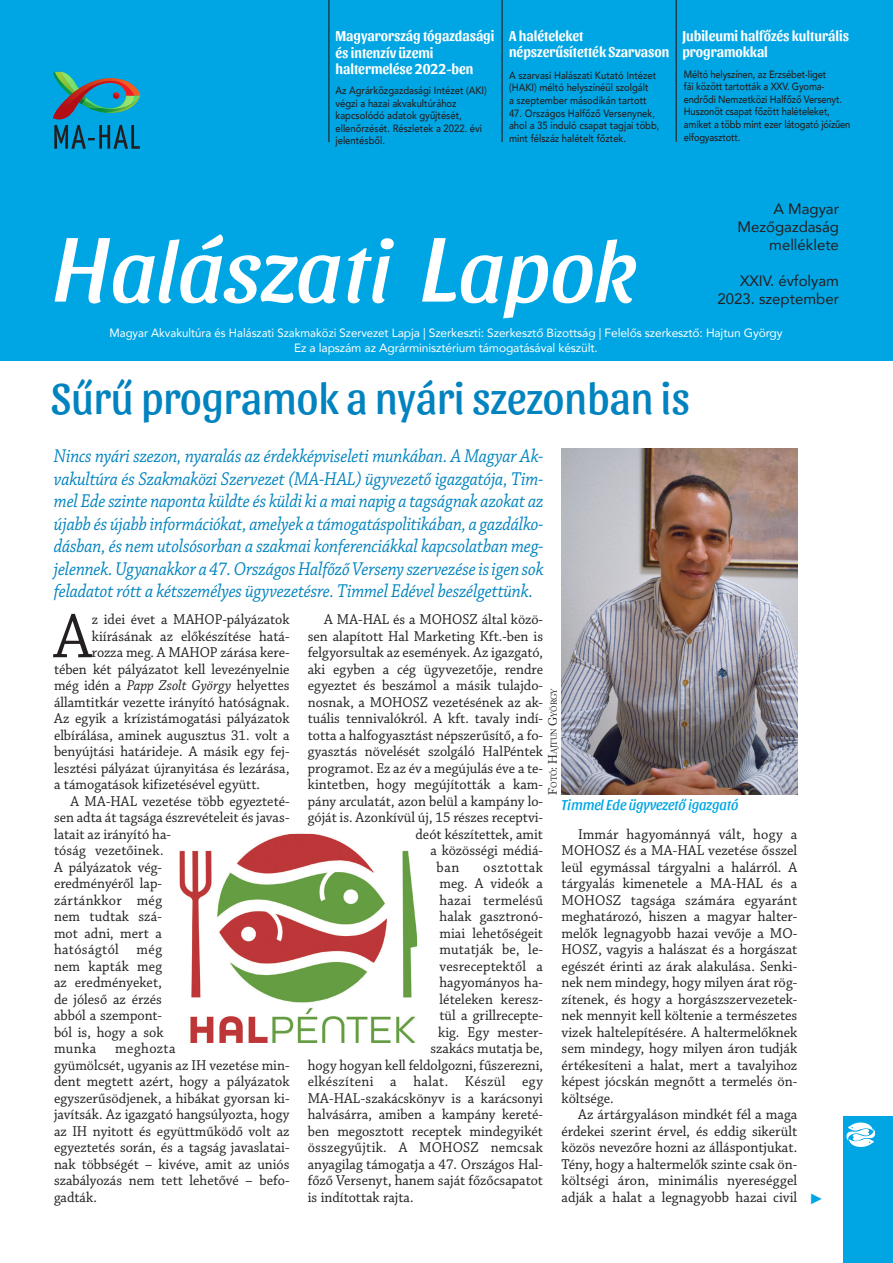
<style>
.page{position:relative;width:893px;height:1263px;background:#fff}
.page>*{position:absolute;margin:0;border:0;box-sizing:border-box;transform-origin:0 0}
.Elsőkenyér{font:65.7px "Chaparral Pro";color:#231f20;scale:.95 1}
.Főcím{font:45px "Sansita";color:#0083bf;scale:.95 1}
.Líd{font:italic 19.5px/22.5px "Chaparral Pro";letter-spacing:-.01em;color:#0083bf;text-align:justify;scale:.9 1}
.Kenyér{font:15px/16.5px "Chaparral Pro";color:#231f20;scale:.95 1}
.Kenyér-2{font:15px/16.5px "Chaparral Pro";color:#231f20;text-align:justify;scale:.96 1}
.Elsőkenyér-2{font:15px "Chaparral Pro";color:#231f20;scale:.95 1}
.tartalom_cím{font:700 15px/16.5px "Sansita";color:#fff;scale:.9 1}
.t1{font:15px "Avenir";color:#231f20}
.Kenyér-3{font:15px "Chaparral Pro";letter-spacing:.025em;color:#231f20;scale:.95 1}
.Képaláírás{font:italic 15px "Sansita";color:#00a6e4;scale:.95 1}
.Kenyér-4{font:15px "Chaparral Pro";letter-spacing:.04em;color:#231f20;scale:.95 1}
.t2{font:15px "Arial";color:#00a6e4}
.t3{font:12px "Avenir";letter-spacing:-.01em;color:#fff;scale:.95 1}
.t4{font:12px "Avenir";letter-spacing:-.01em;color:#fff}
.tartalom_kenyér{font:500 10.5px/12.6px "Avenir";color:#231f20;scale:.9 1}
.tartalom_kenyér-2{font:500 10.5px/12.6px "Avenir";color:#231f20;scale:.89 1}
.Fotós{font:8.4px "Adobe Caslon PFL";letter-spacing:-.005em;color:#231f20;scale:.95 1}
.s1{font-style:italic}
.s2{font-size:12px}
</style>
<div class="page">
<div style="left:843px;top:1116px;width:50px;height:147px;background:#00a6e4"></div>
<svg style="left:846px;top:1122px;width:29px;height:25px"></svg>
<img style="left:180px;top:834px;width:237px;height:209px">
<div style="left:0;top:0;width:893px;height:361px;background:#00a6e4"></div>
<svg style="left:55px;top:234px;width:285px;height:69px"></svg>
<svg style="left:348px;top:238px;width:46px;height:65px"></svg>
<svg style="left:422px;top:238px;width:214px;height:80px"></svg>
<svg style="left:53px;top:72px;width:87px;height:77px"></svg>
<hr style="left:328px;top:0;width:1px;height:142px;background:#231f20">
<hr style="left:501px;top:0;width:2px;height:142px;background:#231f20">
<hr style="left:676px;top:0;width:1px;height:142px;background:#231f20">
<img style="left:562px;top:448px;width:235px;height:347px">
<p class="tartalom_cím" style="left:335px;top:28px;width:178px">Magyarország tógazdasági és intenzív üzemi haltermelése 2022-ben</p>
<p class="tartalom_cím" style="left:509px;top:28px;width:180px">A halételeket népszerűsítették Szarvason</p>
<p class="tartalom_cím" style="left:682px;top:28px;width:187px">Jubileumi halfőzés kulturális programokkal</p>
<p class="tartalom_kenyér" style="left:335px;top:83px;width:170px">Az Agrárközgazdasági Intézet (AKI) végzi a hazai akvakultúrához kapcsolódó adatok gyűjtését, ellenőrzését. Részletek a 2022. évi jelentésből.</p>
<p class="tartalom_kenyér-2" style="left:684px;top:67px;width:189px">Méltó helyszínen, az Erzsébet-liget<br>fái között tartották a XXV. Gyoma&shy;endrődi Nemzetközi Halfőző Versenyt.<br>Huszonöt csapat főzött halételeket, amiket a több mint ezer látogató jóízűen elfogyasztott.</p>
<p class="tartalom_kenyér" style="left:509px;top:68px;width:165px">A szarvasi Halászati Kutató Intézet (HAKI) méltó helyszínéül szolgált<br>a szeptember másodikán tartott</p>
<p class="tartalom_kenyér" style="left:509px;top:106px;width:169px">47. Országos Halfőző Versenynek, ahol a 35 induló csapat tagjai több, mint félszáz halételt főztek.</p>
<p class="t1" style="left:773px;top:196px;width:67px">A Magyar</p>
<p class="t1" style="left:737px;top:214px;width:103px">Mezőgazdaság</p>
<p class="t1" style="left:769px;top:232px;width:71px">melléklete</p>
<p class="t1" style="left:740px;top:268px;width:100px">XXIV. évfolyam</p>
<p class="t1" style="left:717px;top:286px;width:123px">2023. szeptember</p>
<p class="t3" style="left:109px;top:323px;width:710px">Magyar Akvakultúra és Halászati Szakmaközi Szervezet Lapja | Szerkeszti: Szerkesztő Bizottság | Felelős szerkesztő: Hajtun György</p>
<p class="t4" style="left:294px;top:338px;width:305px">Ez a lapszám az Agrárminisztérium támogatásával készült.</p>
<p class="Főcím" style="left:51px;top:373px;width:674px">Sűrű programok a nyári szezonban is</p>
<p class="Líd" style="left:54px;top:445px;width:545px">Nincs nyári szezon, nyaralás az érdekképviseleti munkában. A Magyar Ak&shy;vakultúra és Szakmaközi Szervezet (MA-HAL) ügyvezető igazgatója, Tim&shy;mel Ede szinte naponta küldte és küldi ki a mai napig a tagságnak azokat az újabb és újabb információkat, amelyek a támogatáspolitikában, a gazdálko&shy;dásban, és nem utolsósorban a szakmai konferenciákkal kapcsolatban meg&shy;jelennek. Ugyanakkor a 47. Országos Halfőző Verseny szervezése is igen sok feladatot rótt a kétszemélyes ügyvezetésre. Timmel Edével beszélgettünk.</p>
<p class="Elsőkenyér" style="left:54px;top:600px;width:41px">A</p>
<p class="Elsőkenyér-2" style="left:92px;top:611px;width:210px">z idei évet a MAHOP-pályázatok</p>
<p class="Elsőkenyér-2" style="left:92px;top:628px;width:210px">kiírásának az előkészítése hatá-</p>
<p class="Elsőkenyér-2" style="left:92px;top:644px;width:210px">rozza meg. A MAHOP zárása kere-</p>
<p class="Elsőkenyér-2" style="left:54px;top:661px;width:249px">tében két pályázatot kell levezényelnie</p>
<p class="Elsőkenyér-2" style="left:54px;top:677px;width:249px">még idén a <span class="s1">Papp Zsolt György</span> helyettes</p>
<p class="Elsőkenyér-2" style="left:54px;top:694px;width:249px">államtitkár vezette irányító hatóságnak.</p>
<p class="Elsőkenyér-2" style="left:54px;top:710px;width:249px">Az egyik a krízistámogatási pályázatok</p>
<p class="Elsőkenyér-2" style="left:54px;top:727px;width:249px">elbírálása, aminek augusztus 31. volt a</p>
<p class="Elsőkenyér-2" style="left:54px;top:743px;width:249px">benyújtási határideje. A másik egy fej-</p>
<p class="Elsőkenyér-2" style="left:54px;top:760px;width:249px">lesztési pályázat újranyitása és lezárása,</p>
<p class="Elsőkenyér-2" style="left:54px;top:776px;width:218px">a támogatások kifizetésével együtt.</p>
<p class="Kenyér" style="left:54px;top:793px;width:249px;text-indent:17px">A MA-HAL vezetése több egyezteté&shy;sen adta át tagsága észrevételeit és javas&shy;latait az irányító ha-<br>tóság vezetőinek.<br>A pályázatok vég-<br>eredményéről lap-<br>zártánkkor még<br>nem tudtak szá-<br>mot adni, mert a<br>hatóságtól még<br>nem kapták meg<br>az eredményeket,<br>de jóleső az érzés<br>abból a szempont-<br>ból is, hogy a sok<br>munka</p>
<p class="Kenyér" style="left:54px;top:1041px;width:249px;text-indent:61px">meghozta<br>gyümölcsét, ugyanis az IH vezetése min&shy;dent megtett azért, hogy a pályázatok egyszerűsödjenek, a hibákat gyorsan ki&shy;javítsák. Az igazgató hangsúlyozta, hogy az IH nyitott és együttműködő volt az egyeztetés során, és a tagság javaslatai&shy;nak többségét – kivéve, amit az uniós szabályozás nem tett lehetővé – befo&shy;gadták.</p>
<p class="Kenyér" style="left:324px;top:612px;width:232px">A MA-HAL és a MOHOSZ által közö-</p>
<p class="Kenyér" style="left:308px;top:628px;width:249px">sen alapított Hal Marketing Kft.-ben is</p>
<p class="Kenyér" style="left:308px;top:645px;width:249px">felgyorsultak az események. Az igazgató,</p>
<p class="Kenyér" style="left:308px;top:661px;width:249px">aki egyben a cég ügyvezetője, rendre</p>
<p class="Kenyér" style="left:308px;top:678px;width:249px">egyeztet és beszámol a másik tulajdo-</p>
<p class="Kenyér" style="left:308px;top:694px;width:249px">nosnak, a MOHOSZ vezetésének az ak-</p>
<p class="Kenyér" style="left:308px;top:711px;width:249px">tuális tennivalókról. A kft. tavaly indí-</p>
<p class="Kenyér" style="left:308px;top:727px;width:249px">totta a halfogyasztást népszerűsítő, a fo-</p>
<p class="Kenyér" style="left:308px;top:744px;width:249px">gyasztás növelését szolgáló HalPéntek</p>
<p class="Kenyér" style="left:308px;top:760px;width:249px">programot. Ez az év a megújulás éve a te-</p>
<p class="Kenyér" style="left:308px;top:777px;width:249px">kintetben, hogy megújították a kam-</p>
<p class="Kenyér" style="left:308px;top:793px;width:249px">pány arculatát, azon belül a kampány lo-</p>
<p class="Kenyér" style="left:308px;top:810px;width:249px">góját is. Azonkívül új, 15 részes receptvi-</p>
<p class="Kenyér" style="left:416px;top:826px;width:136px">deót készítettek, amit</p>
<p class="Kenyér" style="left:430px;top:843px;width:120px">a közösségi médiá-</p>
<p class="Kenyér" style="left:436px;top:859px;width:25px">ban</p>
<p class="Kenyér-4" style="left:483px;top:859px;width:64px">osztottak</p>
<p class="Kenyér" style="left:440px;top:876px;width:110px">meg. A videók a</p>
<p class="Kenyér" style="left:440px;top:892px;width:110px">hazai termelésű</p>
<p class="Kenyér" style="left:440px;top:909px;width:110px">halak gasztronó-</p>
<p class="Kenyér" style="left:440px;top:925px;width:110px">miai lehetőségeit</p>
<p class="Kenyér" style="left:440px;top:942px;width:110px">mutatják be, le-</p>
<p class="Kenyér" style="left:440px;top:958px;width:110px">vesreceptektől a</p>
<p class="Kenyér" style="left:440px;top:975px;width:110px">hagyományos ha-</p>
<p class="Kenyér" style="left:440px;top:991px;width:110px">lételeken keresz-</p>
<p class="Kenyér" style="left:440px;top:1008px;width:110px">tül a grillrecepte-</p>
<p class="Kenyér" style="left:438px;top:1024px;width:112px">kig. Egy mester-</p>
<p class="Kenyér" style="left:430px;top:1041px;width:120px">szakács mutatja be,</p>
<p class="Kenyér" style="left:308px;top:1057px;width:249px">hogy hogyan kell feldolgozni, fűszerezni,</p>
<p class="Kenyér-3" style="left:308px;top:1073px;width:249px">elkészíteni a halat. Készül egy</p>
<p class="Kenyér" style="left:308px;top:1090px;width:249px">MA-HAL-szakácskönyv is a karácsonyi</p>
<p class="Kenyér" style="left:308px;top:1107px;width:249px">halvásárra, amiben a kampány kereté-</p>
<p class="Kenyér" style="left:308px;top:1123px;width:249px">ben megosztott receptek mindegyikét</p>
<p class="Kenyér" style="left:308px;top:1140px;width:249px">összegyűjtik. A MOHOSZ nemcsak</p>
<p class="Kenyér" style="left:308px;top:1156px;width:249px">anyagilag támogatja a 47. Országos Hal-</p>
<p class="Kenyér" style="left:308px;top:1173px;width:249px">főző Versenyt, hanem saját főzőcsapatot</p>
<p class="Kenyér" style="left:308px;top:1189px;width:113px">is indítottak rajta.</p>
<p class="Fotós" style="left:549px;top:795px;width:113px;rotate:-90deg"><span class="s2">F</span>otó<span class="s2">: H</span>ajtun <span class="s2">G</span>yörgy</p>
<p class="Képaláírás" style="left:561px;top:796px;width:188px">Timmel Ede ügyvezető igazgató</p>
<p class="Kenyér-2" style="left:561px;top:826px;width:247px;text-indent:17px">Immár hagyománnyá vált, hogy a MOHOSZ és a MA-HAL vezetése ősszel leül egymással tárgyalni a halárról. A tárgyalás kimenetele a MA-HAL és a MOHOSZ tagsága számára egyaránt meghatározó, hiszen a magyar halter&shy;melők legnagyobb hazai vevője a MO-HOSZ, vagyis a halászat és a horgászat egészét érinti az árak alakulása. Senki&shy;nek nem mindegy, hogy milyen árat rög&shy;zítenek, és hogy a horgászszervezetek&shy;nek mennyit kell költenie a természetes vizek haltelepítésére. A haltermelőknek sem mindegy, hogy milyen áron tudják értékesíteni a halat, mert a tavalyihoz képest jócskán megnőtt a termelés ön&shy;költsége.</p>
<p class="Kenyér-2" style="left:561px;top:1107px;width:247px;text-indent:17px">Az ártárgyaláson mindkét fél a maga érdekei szerint érvel, és eddig sikerült közös nevezőre hozni az álláspontjukat.<br>Tény, hogy a haltermelők szinte csak ön&shy;költségi áron, minimális nyereséggel adják a halat a legnagyobb hazai civil</p>
<p class="t2" style="left:809px;top:1189px;width:16px">►</p>
</div>
